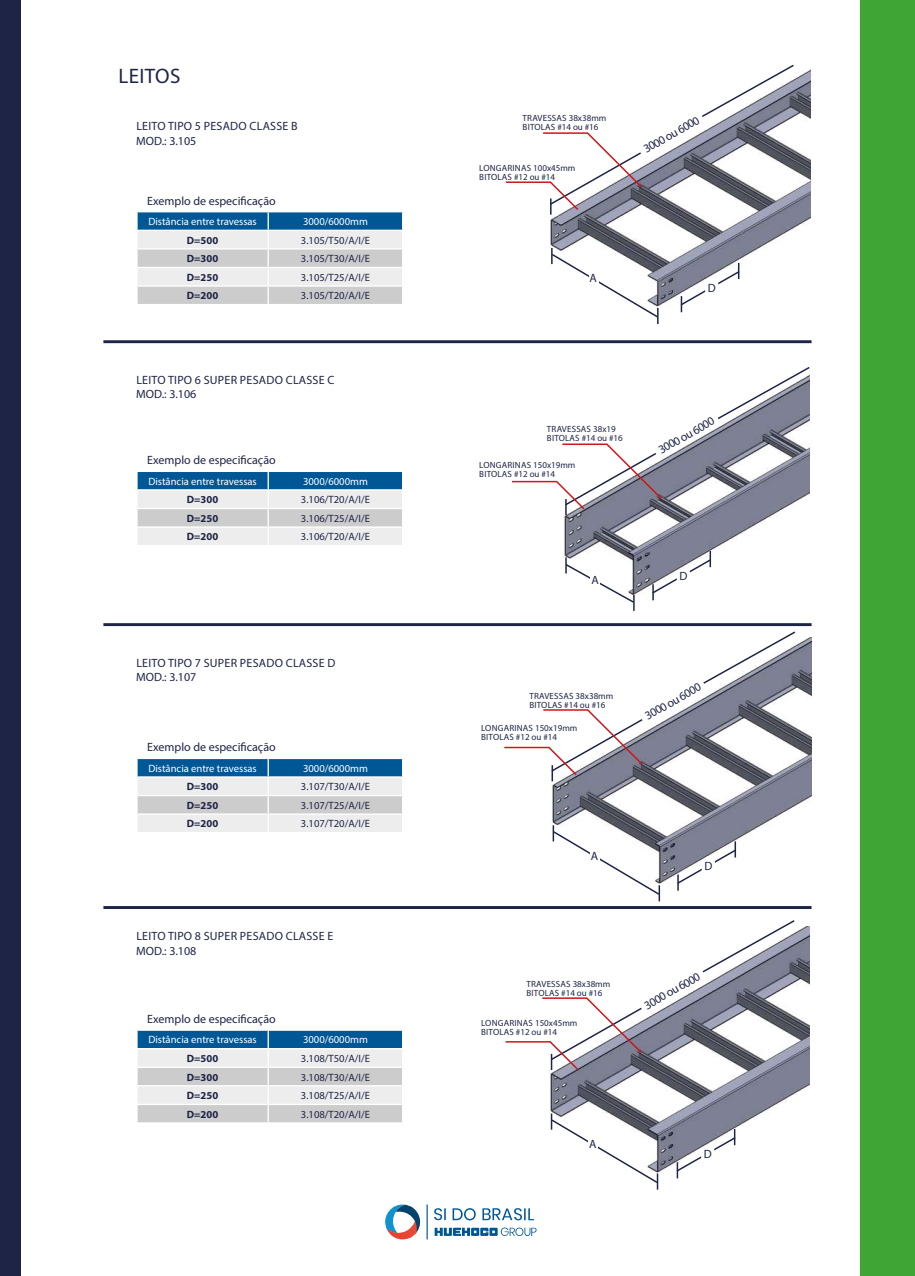
<style>
.page{position:relative;width:915px;height:1276px;background:#fff}
.page>*{position:absolute;margin:0;border:0;box-sizing:border-box;transform-origin:0 0}
.t1{font:21px "Myriad Pro";letter-spacing:.02em;color:#1e2446}
.t2{font:12px/14.4px "Myriad Pro";letter-spacing:.02em;color:#1e2446}
.t3{font:12px "Myriad Pro";color:#1e2446}
.t4{font:10.65px "Myriad Pro";color:#1e2446}
.t5{font:10.65px "Myriad Pro";color:#fff}
.t6{font:700 10.65px "Myriad Pro";color:#1e2446}
.t7{font:9px/9px "Myriad Pro";letter-spacing:.02em;color:#1e2446}
</style>
<div class="page">
<img style="left:563px;top:420px;width:246px;height:181px">
<img style="left:549px;top:926px;width:260px;height:253px">
<img style="left:551px;top:638px;width:260px;height:260px">
<img style="left:550px;top:70px;width:259px;height:255px">
<div style="left:0;top:0;width:20px;height:1276px;background:#1e2446"></div>
<hr style="left:103px;top:340px;width:708px;height:3px;background:#1e2446">
<hr style="left:103px;top:623px;width:708px;height:3px;background:#1e2446">
<hr style="left:103px;top:906px;width:708px;height:3px;background:#1e2446">
<svg style="left:434px;top:1208px;width:11px;height:13px"></svg>
<svg style="left:385px;top:1204px;width:36px;height:35px"></svg>
<hr style="left:426px;top:1204px;width:1px;height:35px;background:#005796">
<svg style="left:452px;top:1208px;width:23px;height:12px"></svg>
<svg style="left:434px;top:1227px;width:102px;height:9px"></svg>
<svg style="left:482px;top:1208px;width:52px;height:12px"></svg>
<div style="left:860px;top:0;width:54px;height:1276px;background:#3fa535"></div>
<svg style="left:650px;top:551px;width:62px;height:49px"></svg>
<svg style="left:717px;top:367px;width:93px;height:53px"></svg>
<svg style="left:674px;top:1129px;width:62px;height:49px"></svg>
<svg style="left:675px;top:841px;width:62px;height:49px"></svg>
<svg style="left:678px;top:263px;width:62px;height:49px"></svg>
<svg style="left:700px;top:920px;width:96px;height:54px"></svg>
<svg style="left:701px;top:631px;width:95px;height:54px"></svg>
<svg style="left:700px;top:64px;width:95px;height:54px"></svg>
<svg style="left:549px;top:1113px;width:110px;height:76px"></svg>
<div style="left:588px;top:1136px;width:9px;height:18px;background:#fff"></div>
<svg style="left:551px;top:825px;width:109px;height:76px"></svg>
<div style="left:590px;top:848px;width:9px;height:17px;background:#fff"></div>
<svg style="left:550px;top:248px;width:109px;height:76px"></svg>
<div style="left:588px;top:271px;width:10px;height:17px;background:#fff"></div>
<svg style="left:563px;top:557px;width:72px;height:54px"></svg>
<div style="left:590px;top:573px;width:9px;height:15px;background:#fff"></div>
<svg style="left:137px;top:471px;width:266px;height:74px;background:#aec2d1"></svg>
<hr style="left:268px;top:526px;width:135px;height:2px;background:#fff">
<hr style="left:136px;top:526px;width:132px;height:2px;background:#fff">
<svg style="left:137px;top:212px;width:266px;height:92px;background:#b4c4d0"></svg>
<hr style="left:268px;top:267px;width:135px;height:1px;background:#fff">
<hr style="left:268px;top:285px;width:135px;height:2px;background:#fff">
<hr style="left:136px;top:267px;width:132px;height:1px;background:#fff">
<hr style="left:136px;top:285px;width:132px;height:2px;background:#fff">
<svg style="left:137px;top:758px;width:266px;height:74px;background:#aec2d1"></svg>
<hr style="left:268px;top:813px;width:135px;height:2px;background:#fff">
<hr style="left:136px;top:813px;width:132px;height:2px;background:#fff">
<svg style="left:137px;top:1030px;width:266px;height:92px;background:#b4c4d0"></svg>
<hr style="left:268px;top:1085px;width:135px;height:1px;background:#fff">
<hr style="left:268px;top:1103px;width:135px;height:2px;background:#fff">
<hr style="left:136px;top:1085px;width:132px;height:1px;background:#fff">
<hr style="left:136px;top:1103px;width:132px;height:2px;background:#fff">
<svg style="left:505px;top:132px;width:138px;height:83px"></svg>
<svg style="left:512px;top:443px;width:151px;height:72px"></svg>
<svg style="left:504px;top:708px;width:140px;height:73px"></svg>
<svg style="left:505px;top:996px;width:138px;height:75px"></svg>
<h1 class="t1" style="left:118px;top:63px;width:64px">LEITOS</h1>
<h2 class="t2" style="left:136px;top:119px;width:163px">LEITO TIPO 5 PESADO CLASSE B<br>MOD.: 3.105</h2>
<h2 class="t3" style="left:147px;top:193px;width:130px">Exemplo de especificação</h2>
<p class="t5" style="left:148px;top:215px;width:110px">Distância entre travessas</p>
<p class="t5" style="left:303px;top:215px;width:66px">3000/6000mm</p>
<p class="t6" style="left:187px;top:233px;width:33px">D=500</p>
<p class="t4" style="left:301px;top:233px;width:70px">3.105/T50/A/I/E</p>
<p class="t6" style="left:187px;top:252px;width:33px">D=300</p>
<p class="t4" style="left:301px;top:252px;width:70px">3.105/T30/A/I/E</p>
<p class="t6" style="left:187px;top:270px;width:33px">D=250</p>
<p class="t4" style="left:301px;top:270px;width:70px">3.105/T25/A/I/E</p>
<p class="t6" style="left:187px;top:289px;width:33px">D=200</p>
<p class="t4" style="left:301px;top:289px;width:70px">3.105/T20/A/I/E</p>
<h2 class="t2" style="left:136px;top:372px;width:200px">LEITO TIPO 6 SUPER PESADO CLASSE C<br>MOD.: 3.106</h2>
<h2 class="t3" style="left:147px;top:453px;width:130px">Exemplo de especificação</h2>
<p class="t5" style="left:148px;top:474px;width:110px">Distância entre travessas</p>
<p class="t5" style="left:303px;top:474px;width:66px">3000/6000mm</p>
<p class="t6" style="left:187px;top:492px;width:33px">D=300</p>
<p class="t4" style="left:301px;top:493px;width:70px">3.106/T20/A/I/E</p>
<p class="t6" style="left:187px;top:511px;width:33px">D=250</p>
<p class="t4" style="left:301px;top:511px;width:70px">3.106/T25/A/I/E</p>
<p class="t6" style="left:187px;top:530px;width:33px">D=200</p>
<p class="t4" style="left:301px;top:530px;width:70px">3.106/T20/A/I/E</p>
<h2 class="t2" style="left:136px;top:655px;width:201px">LEITO TIPO 7 SUPER PESADO CLASSE D<br>MOD.: 3.107</h2>
<h2 class="t3" style="left:147px;top:740px;width:130px">Exemplo de especificação</h2>
<p class="t5" style="left:148px;top:761px;width:110px">Distância entre travessas</p>
<p class="t5" style="left:303px;top:761px;width:66px">3000/6000mm</p>
<p class="t6" style="left:187px;top:779px;width:33px">D=300</p>
<p class="t4" style="left:301px;top:780px;width:70px">3.107/T30/A/I/E</p>
<p class="t6" style="left:187px;top:798px;width:33px">D=250</p>
<p class="t4" style="left:301px;top:798px;width:70px">3.107/T25/A/I/E</p>
<p class="t6" style="left:187px;top:817px;width:33px">D=200</p>
<p class="t4" style="left:301px;top:817px;width:70px">3.107/T20/A/I/E</p>
<h2 class="t2" style="left:136px;top:929px;width:198px">LEITO TIPO 8 SUPER PESADO CLASSE E<br>MOD.: 3.108</h2>
<h2 class="t3" style="left:147px;top:1011px;width:130px">Exemplo de especificação</h2>
<p class="t5" style="left:148px;top:1033px;width:110px">Distância entre travessas</p>
<p class="t5" style="left:303px;top:1033px;width:66px">3000/6000mm</p>
<p class="t6" style="left:187px;top:1051px;width:33px">D=500</p>
<p class="t4" style="left:301px;top:1051px;width:70px">3.108/T50/A/I/E</p>
<p class="t6" style="left:187px;top:1070px;width:33px">D=300</p>
<p class="t4" style="left:301px;top:1070px;width:70px">3.108/T30/A/I/E</p>
<p class="t6" style="left:187px;top:1088px;width:33px">D=250</p>
<p class="t4" style="left:301px;top:1089px;width:70px">3.108/T25/A/I/E</p>
<p class="t6" style="left:187px;top:1107px;width:33px">D=200</p>
<p class="t4" style="left:301px;top:1107px;width:70px">3.108/T20/A/I/E</p>
<p class="t7" style="left:522px;top:113px;width:85px">TRAVESSAS 38x38mm<br>BITOLAS #14 ou #16</p>
<p class="t7" style="left:479px;top:163px;width:98px">LONGARINAS 100x45mm<br>BITOLAS #12 ou #14</p>
<h2 class="t3" style="left:640px;top:143px;width:64px;rotate:-30deg">3000 ou 6000</h2>
<h2 class="t3" style="left:589px;top:271px;width:9px">A</h2>
<h2 class="t3" style="left:707px;top:280px;width:9px">D</h2>
<p class="t7" style="left:546px;top:424px;width:77px">TRAVESSAS 38x19<br>BITOLAS #14 ou #16</p>
<p class="t7" style="left:479px;top:461px;width:98px">LONGARINAS 150x19mm<br>BITOLAS #12 ou #14</p>
<h2 class="t3" style="left:655px;top:444px;width:64px;rotate:-30deg">3000 ou 6000</h2>
<h2 class="t3" style="left:591px;top:572px;width:9px">A</h2>
<h2 class="t3" style="left:679px;top:568px;width:9px">D</h2>
<p class="t7" style="left:529px;top:691px;width:85px">TRAVESSAS 38x38mm<br>BITOLAS #14 ou #16</p>
<p class="t7" style="left:481px;top:724px;width:98px">LONGARINAS 150x19mm<br>BITOLAS #12 ou #14</p>
<h2 class="t3" style="left:642px;top:710px;width:64px;rotate:-30deg">3000 ou 6000</h2>
<h2 class="t3" style="left:590px;top:848px;width:9px">A</h2>
<h2 class="t3" style="left:704px;top:858px;width:9px">D</h2>
<p class="t7" style="left:526px;top:979px;width:85px">TRAVESSAS 38x38mm<br>BITOLAS #14 ou #16</p>
<p class="t7" style="left:481px;top:1018px;width:98px">LONGARINAS 150x45mm<br>BITOLAS #12 ou #14</p>
<h2 class="t3" style="left:641px;top:1000px;width:64px;rotate:-30deg">3000 ou 6000</h2>
<h2 class="t3" style="left:589px;top:1136px;width:9px">A</h2>
<h2 class="t3" style="left:703px;top:1146px;width:9px">D</h2>
</div>
